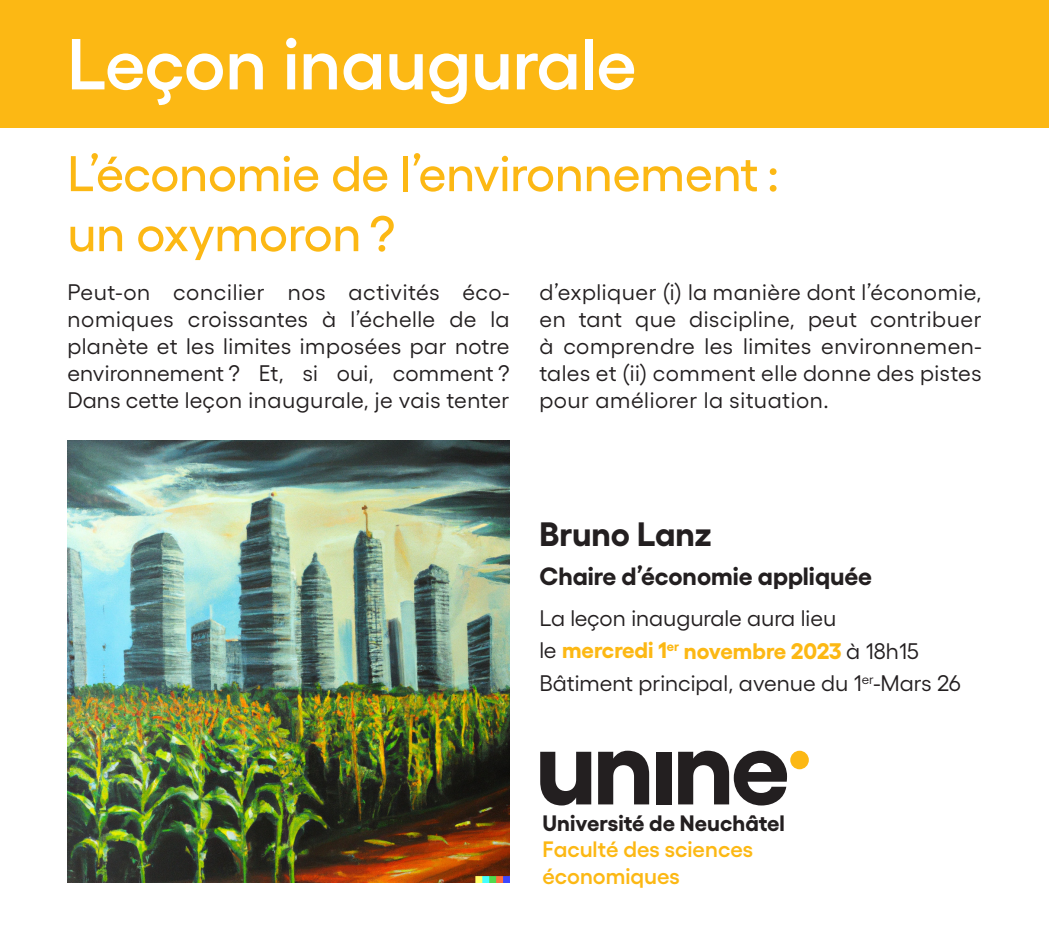
<style>
.page{position:relative;width:1049px;height:950px;background:#fff}
.page>*{position:absolute;margin:0;border:0;box-sizing:border-box;transform-origin:0 0}
.t1{font:600 72px "Gellix";color:#fff}
.t2{font:500 50px/60px "Gellix";letter-spacing:-.005em;color:#fcb814}
.t3{font:700 33.75px "Gellix";color:#231f20}
.t4{font:700 25px "Gellix";color:#231f20}
.t5{font:22.5px/27px "Gellix";letter-spacing:.01em;color:#231f20;text-align:justify}
.t6{font:600 22.25px/26.8px "Gellix";color:#fcb814}
.t7{font:700 22.25px "Gellix";letter-spacing:.005em;color:#231f20}
.s1{font-weight:700;color:#fcb814}
</style>
<div class="page">
<div style="left:790px;top:750px;width:19px;height:19px;background:#fcb814;border-radius:50%"></div>
<svg style="left:540px;top:751px;width:51px;height:54px"></svg>
<svg style="left:598px;top:750px;width:51px;height:54px"></svg>
<div style="left:656px;top:751px;width:15px;height:53px;background:#231f20"></div>
<svg style="left:678px;top:750px;width:109px;height:55px"></svg>
<div style="left:0;top:0;width:1049px;height:128px;background:#fcb814"></div>
<img style="left:67px;top:440px;width:442px;height:443px">
<h1 class="t1" style="left:67px;top:7px;width:571px">Leçon inaugurale</h1>
<h2 class="t2" style="left:67px;top:138px;width:713px">L’économie de l’environnement : un oxymoron ?</h2>
<p class="t5" style="left:67px;top:276px;width:444px">Peut-on concilier nos activités éco&shy;nomiques croissantes à l’échelle de la planète et les limites imposées par notre environnement ? Et, si oui, comment ?<br>Dans cette leçon inaugurale, je vais tenter</p>
<p class="t5" style="left:539px;top:276px;width:444px">d’expliquer (i) la manière dont l’économie, en tant que discipline, peut contribuer à comprendre les limites environnemen&shy;tales et (ii) comment elle donne des pistes pour améliorer la situation.</p>
<h3 class="t3" style="left:539px;top:506px;width:174px">Bruno Lanz</h3>
<p class="t4" style="left:539px;top:556px;width:334px">Chaire d’économie appliquée</p>
<p class="t5" style="left:539px;top:599px;width:423px;line-height:32.5px;text-align:left">La leçon inaugurale aura lieu<br>le <span class="s1">mercredi 1</span><sup>er</sup> <span class="s1">novembre 2023</span> à 18h15<br>Bâtiment principal, avenue du 1<sup>er</sup>-Mars 26</p>
<p class="t7" style="left:542px;top:805px;width:244px">Université de Neuchâtel</p>
<p class="t6" style="left:542px;top:833px;width:212px">Faculté des sciences économiques</p>
</div>
